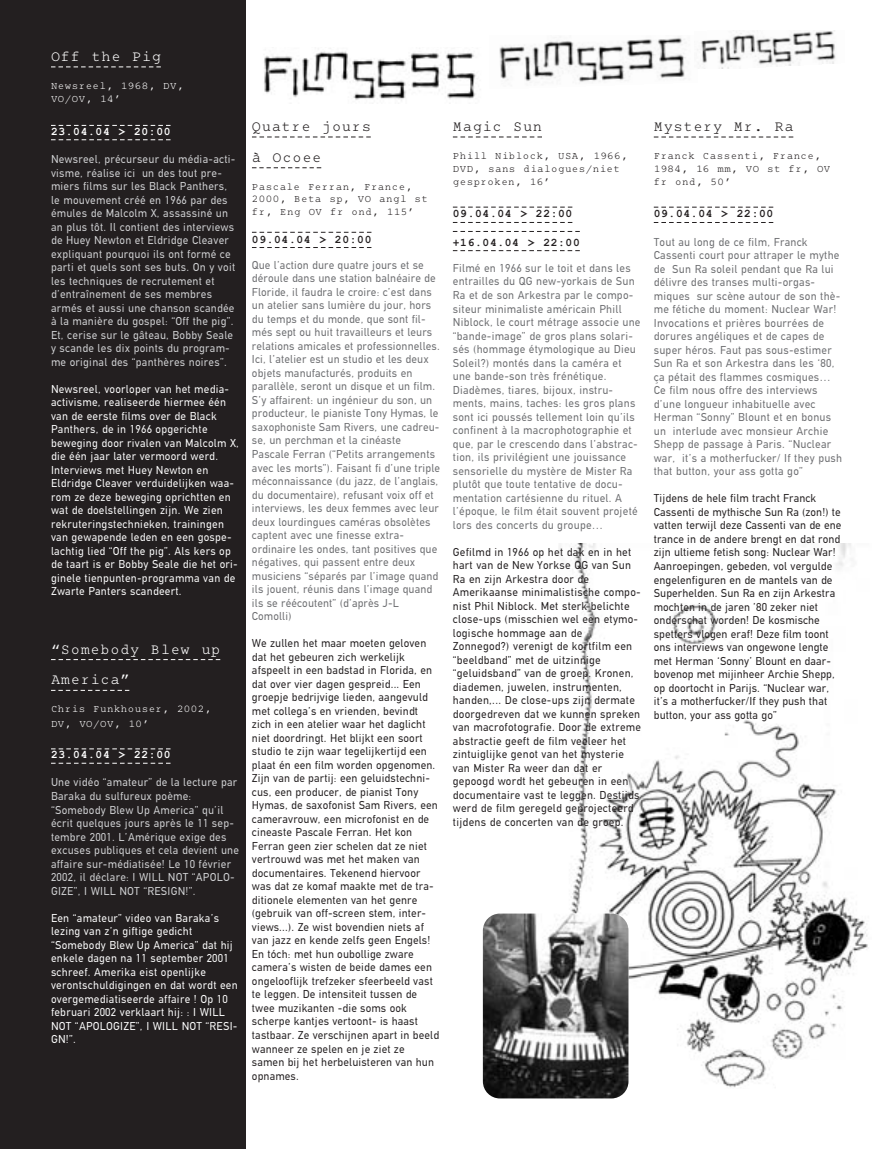
<style>
.page{position:relative;width:893px;height:1149px;background:#fff}
.page>*{position:absolute;margin:0;border:0;box-sizing:border-box;transform-origin:0 0}
.t1{font:15px/30.8px "Courier Twelve";letter-spacing:.06em;color:#231f20}
.t2{font:15px/30.8px "Courier Twelve";letter-spacing:.06em;color:#fff}
.t3{font:300 11.25px/13.5px "WAC Mittleschrift";letter-spacing:.035em;color:#231f20}
.t4{font:300 11.25px/13.5px "WAC Mittleschrift";letter-spacing:.045em;color:#6c6d70}
.t5{font:300 11.25px/13.5px "WAC Mittleschrift";letter-spacing:.045em;color:#d1d2d4}
.t6{font:300 11.25px/13.5px "WAC Mittleschrift";letter-spacing:.045em;color:#fff}
.t7{font:700 11.25px "Courier LD";letter-spacing:.06em;color:#231f20}
.t8{font:700 11.25px "Courier LD";letter-spacing:.06em;color:#fff}
.t9{font:10.5px/12.8px "Courier Twelve";letter-spacing:.06em;color:#231f20}
.t10{font:10.5px/12.9px "Courier Twelve";letter-spacing:.06em;color:#fff}
</style>
<div class="page">
<img style="left:559px;top:543px;width:309px;height:545px">
<div style="left:0;top:1px;width:246px;height:1147px;background:#231f20"></div>
<svg style="left:252px;top:136px;width:119px;height:1px"></svg>
<svg style="left:252px;top:167px;width:69px;height:1px"></svg>
<svg style="left:252px;top:232px;width:119px;height:1px"></svg>
<svg style="left:252px;top:247px;width:119px;height:1px"></svg>
<svg style="left:453px;top:136px;width:89px;height:1px"></svg>
<svg style="left:453px;top:206px;width:119px;height:1px"></svg>
<svg style="left:453px;top:222px;width:119px;height:1px"></svg>
<svg style="left:453px;top:231px;width:127px;height:1px"></svg>
<svg style="left:453px;top:250px;width:127px;height:1px"></svg>
<svg style="left:654px;top:136px;width:139px;height:1px"></svg>
<svg style="left:654px;top:207px;width:119px;height:1px"></svg>
<svg style="left:654px;top:222px;width:119px;height:1px"></svg>
<svg style="left:51px;top:66px;width:110px;height:1px"></svg>
<svg style="left:51px;top:125px;width:120px;height:1px"></svg>
<svg style="left:51px;top:139px;width:120px;height:1px"></svg>
<svg style="left:51px;top:659px;width:169px;height:1px"></svg>
<svg style="left:51px;top:689px;width:78px;height:1px"></svg>
<svg style="left:51px;top:748px;width:120px;height:1px"></svg>
<svg style="left:51px;top:762px;width:120px;height:1px"></svg>
<img style="left:483px;top:913px;width:145px;height:185px">
<img style="left:264px;top:48px;width:212px;height:53px">
<img style="left:499px;top:37px;width:187px;height:45px">
<img style="left:697px;top:31px;width:139px;height:38px">
<div style="left:776px;top:1059px;width:98px;height:46px;background:#fff"></div>
<h1 class="t2" style="left:51px;top:40px;width:111px">Off the Pig</h1>
<p class="t10" style="left:51px;top:79px;width:134px">Newsreel, 1968, DV,<br>VO/OV, 14’</p>
<p class="t8" style="left:51px;top:128px;width:121px">23.04.04 &gt; 20:00</p>
<p class="t5" style="left:51px;top:152px;width:186px">Newsreel, précurseur du média-acti&shy;visme, réalise ici un des tout pre&shy;miers films sur les Black Panthers, le mouvement créé en 1966 par des émules de Malcolm X, assassiné un an plus tôt. Il contient des interviews de Huey Newton et Eldridge Cleaver expliquant pourquoi ils ont formé ce parti et quels sont ses buts. On y voit les techniques de recrutement et d’entraînement de ses membres armés et aussi une chanson scandée à la manière du gospel: “Off the pig”.<br>Et, cerise sur le gâteau, Bobby Seale y scande les dix points du program&shy;me original des “panthères noires”.</p>
<p class="t6" style="left:51px;top:382px;width:189px">Newsreel, voorloper van het media&shy;activisme, realiseerde hiermee één van de eerste films over de Black Panthers, de in 1966 opgerichte beweging door rivalen van Malcolm X, die één jaar later vermoord werd.<br>Interviews met Huey Newton en Eldridge Cleaver verduidelijken waa&shy;rom ze deze beweging oprichtten en wat de doelstellingen zijn. We zien rekruteringstechnieken, trainingen van gewapende leden en een gospe&shy;lachtig lied “Off the pig”. Als kers op de taart is er Bobby Seale die het ori&shy;ginele tienpunten-programma van de Zwarte Panters scandeert.</p>
<h1 class="t2" style="left:51px;top:633px;width:171px">“Somebody Blew up<br>America”</h1>
<p class="t10" style="left:51px;top:701px;width:162px;line-height:14.9px">Chris Funkhouser, 2002,<br>DV, VO/OV, 10’</p>
<p class="t8" style="left:51px;top:750px;width:121px">23.04.04 &gt; 22:00</p>
<p class="t5" style="left:51px;top:775px;width:189px">Une vidéo “amateur” de la lecture par Baraka du sulfureux poème: “Somebody Blew Up America” qu’il écrit quelques jours après le 11 sep&shy;tembre 2001. L’Amérique exige des excuses publiques et cela devient une affaire sur-médiatisée! Le 10 février 2002, il déclare: I WILL NOT “APOLO-GIZE”, I WILL NOT “RESIGN!”.</p>
<p class="t6" style="left:51px;top:910px;width:188px">Een “amateur” video van Baraka’s lezing van z’n giftige gedicht “Somebody Blew Up America” dat hij enkele dagen na 11 september 2001 schreef. Amerika eist openlijke verontschuldigingen en dat wordt een overgemediatiseerde affaire ! Op 10 februari 2002 verklaart hij: : I WILL<br>NOT “APOLOGIZE”, I WILL NOT “RESI-<br>GN!”.</p>
<h1 class="t1" style="left:252px;top:110px;width:120px">Quatre jours à Ocoee</h1>
<p class="t9" style="left:252px;top:180px;width:177px">Pascale Ferran, France,<br>2000, Beta sp, VO angl st fr, Eng OV fr ond, 115’</p>
<p class="t7" style="left:252px;top:235px;width:121px">09.04.04 &gt; 20:00</p>
<p class="t4" style="left:252px;top:258px;width:189px">Que l’action dure quatre jours et se déroule dans une station balnéaire de Floride, il faudra le croire: c’est dans un atelier sans lumière du jour, hors du temps et du monde, que sont fil&shy;més sept ou huit travailleurs et leurs relations amicales et professionnelles.<br>Ici, l’atelier est un studio et les deux objets manufacturés, produits en parallèle, seront un disque et un film.<br>S’y affairent: un ingénieur du son, un producteur, le pianiste Tony Hymas, le saxophoniste Sam Rivers, une cadreu&shy;se, un perchman et la cinéaste Pascale Ferran (“Petits arrangements avec les morts”). Faisant fi d’une triple méconnaissance (du jazz, de l’anglais, du documentaire), refusant voix off et interviews, les deux femmes avec leur deux lourdingues caméras obsolètes captent avec une finesse extra&shy;ordinaire les ondes, tant positives que négatives, qui passent entre deux musiciens “séparés par l’image quand ils jouent, réunis dans l’image quand ils se réécoutent” (d’après J-L Comolli)</p>
<p class="t3" style="left:252px;top:636px;width:188px">We zullen het maar moeten geloven dat het gebeuren zich werkelijk afspeelt in een badstad in Florida, en dat over vier dagen gespreid... Een groepje bedrijvige lieden, aangevuld met collega’s en vrienden, bevindt zich in een atelier waar het daglicht niet doordringt. Het blijkt een soort studio te zijn waar tegelijkertijd een plaat én een film worden opgenomen.<br>Zijn van de partij: een geluidstechni&shy;cus, een producer, de pianist Tony Hymas, de saxofonist Sam Rivers, een cameravrouw, een microfonist en de cineaste Pascale Ferran. Het kon Ferran geen zier schelen dat ze niet vertrouwd was met het maken van documentaires. Tekenend hiervoor was dat ze komaf maakte met de tra&shy;ditionele elementen van het genre (gebruik van off-screen stem, inter&shy;views...). Ze wist bovendien niets af van jazz en kende zelfs geen Engels!<br>En tóch: met hun oubollige zware camera’s wisten de beide dames een ongelooflijk trefzeker sfeerbeeld vast te leggen. De intensiteit tussen de twee muzikanten -die soms ook scherpe kantjes vertoont- is haast tastbaar. Ze verschijnen apart in beeld wanneer ze spelen en je ziet ze samen bij het herbeluisteren van hun opnames.</p>
<h1 class="t1" style="left:453px;top:110px;width:91px">Magic Sun</h1>
<p class="t9" style="left:453px;top:149px;width:176px">Phill Niblock, USA, 1966,<br>DVD, sans dialogues/niet gesproken, 16’</p>
<p class="t7" style="left:453px;top:210px;width:121px">09.04.04 &gt; 22:00</p>
<p class="t7" style="left:453px;top:238px;width:128px">+16.04.04 &gt; 22:00</p>
<p class="t4" style="left:453px;top:261px;width:189px">Filmé en 1966 sur le toit et dans les entrailles du QG new-yorkais de Sun Ra et de son Arkestra par le compo&shy;siteur minimaliste américain Phill Niblock, le court métrage associe une “bande-image” de gros plans solari&shy;sés (hommage étymologique au Dieu Soleil?) montés dans la caméra et une bande-son très frénétique.<br>Diadèmes, tiares, bijoux, instru&shy;ments, mains, taches: les gros plans sont ici poussés tellement loin qu’ils confinent à la macrophotographie et que, par le crescendo dans l’abstrac&shy;tion, ils privilégient une jouissance sensorielle du mystère de Mister Ra plutôt que toute tentative de docu&shy;mentation cartésienne du rituel. A l’époque, le film était souvent projeté lors des concerts du groupe…</p>
<p class="t3" style="left:453px;top:545px;width:189px">Gefilmd in 1966 op het dak en in het hart van de New Yorkse QG van Sun Ra en zijn Arkestra door de Amerikaanse minimalistische compo&shy;nist Phil Niblock. Met sterk belichte close-ups (misschien wel een etymo&shy;logische hommage aan de Zonnegod?) verenigt de kortfilm een “beeldband” met de uitzinnige “geluidsband” van de groep. Kronen, diademen, juwelen, instrumenten, handen,... De close-ups zijn dermate doorgedreven dat we kunnen spreken van macrofotografie. Door de extreme abstractie geeft de film veeleer het zintuiglijke genot van het mysterie van Mister Ra weer dan dat er gepoogd wordt het gebeuren in een documentaire vast te leggen. Destijds werd de film geregeld geprojecteerd tijdens de concerten van de groep.</p>
<h1 class="t1" style="left:654px;top:110px;width:141px">Mystery Mr. Ra</h1>
<p class="t9" style="left:654px;top:149px;width:178px">Franck Cassenti, France,<br>1984, 16 mm, VO st fr, OV fr ond, 50’</p>
<p class="t7" style="left:654px;top:210px;width:121px">09.04.04 &gt; 22:00</p>
<p class="t4" style="left:654px;top:235px;width:190px">Tout au long de ce film, Franck Cassenti court pour attraper le mythe de Sun Ra soleil pendant que Ra lui délivre des transes multi-orgas&shy;miques sur scène autour de son thè&shy;me fétiche du moment: Nuclear War!<br>Invocations et prières bourrées de dorures angéliques et de capes de super héros. Faut pas sous-estimer Sun Ra et son Arkestra dans les ‘80, ça pétait des flammes cosmiques… Ce film nous offre des interviews d’une longueur inhabituelle avec Herman “Sonny” Blount et en bonus un interlude avec monsieur Archie Shepp de passage à Paris. “Nuclear war, it’s a motherfucker/ If they push that button, your ass gotta go”</p>
<p class="t3" style="left:654px;top:491px;width:189px">Tijdens de hele film tracht Franck Cassenti de mythische Sun Ra (zon!) te vatten terwijl deze Cassenti van de ene trance in de andere brengt en dat rond zijn ultieme fetish song: Nuclear War!<br>Aanroepingen, gebeden, vol vergulde engelenfiguren en de mantels van de Superhelden. Sun Ra en zijn Arkestra mochten in de jaren ’80 zeker niet onderschat worden! De kosmische spetters vlogen eraf! Deze film toont ons interviews van ongewone lengte met Herman ‘Sonny’ Blount en daar&shy;bovenop met mijinheer Archie Shepp, op doortocht in Parijs. “Nuclear war, it’s a motherfucker/If they push that button, your ass gotta go”</p>
</div>
